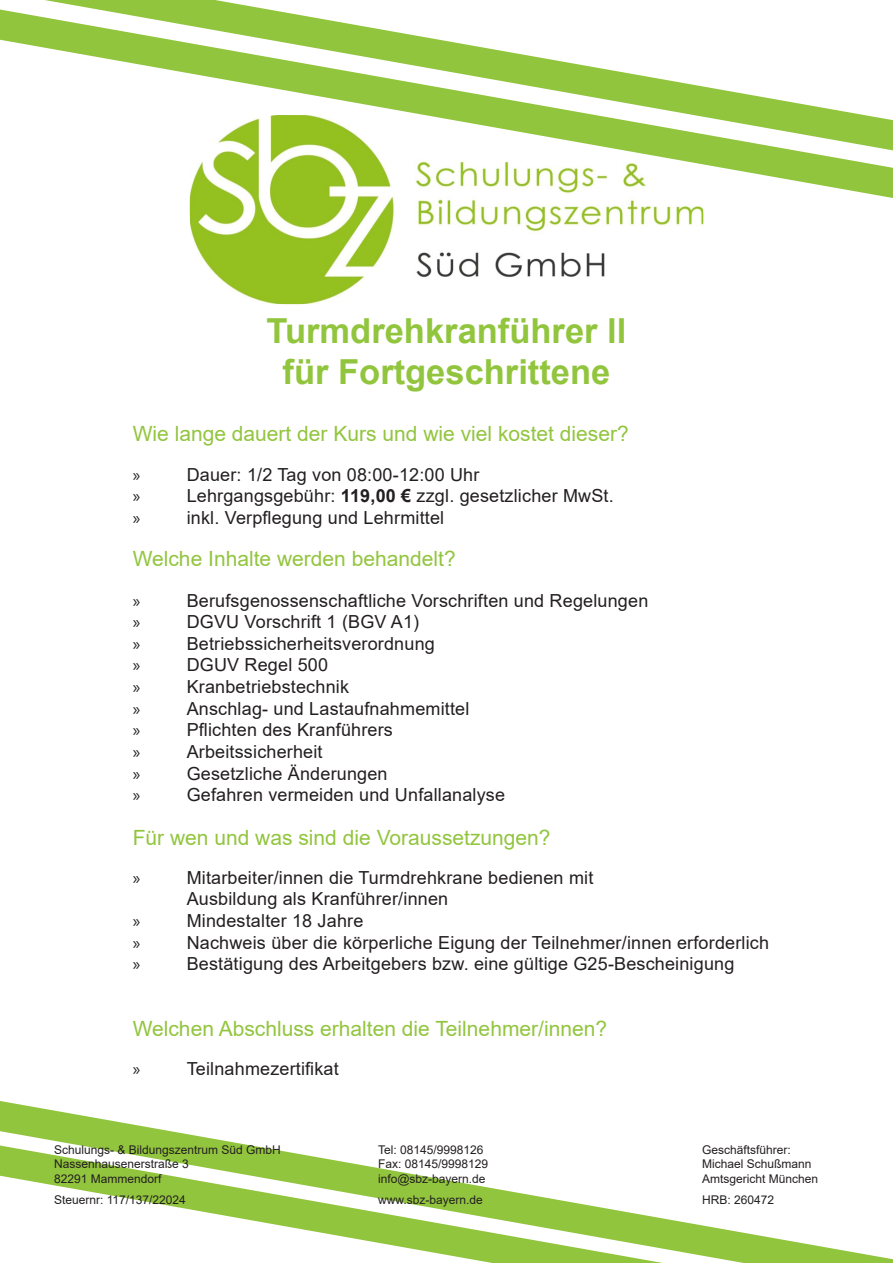
<style>
.page{position:relative;width:893px;height:1263px;background:#fff}
.page>*{position:absolute;margin:0;border:0;box-sizing:border-box;transform-origin:0 0}
.t1{font:700 34.5px "Arial";color:#92c53e}
.t2{font:21px "Arial";color:#92c53e}
.t3{font:18px/21.6px "Arial";letter-spacing:.01em;color:#231f20}
.t4{font:18px "Myriad Pro";color:#231f20}
.t5{font:12px "Arial";color:#231f20}
.s1{font-weight:700}
</style>
<div class="page">
<img style="left:190px;top:198px;width:513px;height:107px">
<svg style="left:0;top:10px;width:893px;height:188px"></svg>
<svg style="left:44px;top:0;width:849px;height:150px"></svg>
<svg style="left:0;top:1101px;width:893px;height:162px"></svg>
<p class="t1" style="left:267px;top:306px;width:361px">Turmdrehkranführer ll</p>
<p class="t1" style="left:283px;top:348px;width:329px">für Fortgeschrittene</p>
<p class="t2" style="left:133px;top:419px;width:498px">Wie lange dauert der Kurs und wie viel kostet dieser?</p>
<p class="t4" style="left:133px;top:464px;width:9px">»</p>
<p class="t3" style="left:187px;top:464px;width:294px">Dauer: 1/2 Tag von 08:00-12:00 Uhr</p>
<p class="t4" style="left:133px;top:485px;width:9px">»</p>
<p class="t3" style="left:187px;top:485px;width:429px">Lehrgangsgebühr: <span class="s1">119,00 €</span> zzgl. gesetzlicher MwSt.</p>
<p class="t4" style="left:133px;top:507px;width:9px">»</p>
<p class="t3" style="left:187px;top:507px;width:259px">inkl. Verpflegung und Lehrmittel</p>
<p class="t2" style="left:133px;top:544px;width:324px">Welche Inhalte werden behandelt?</p>
<p class="t4" style="left:133px;top:589px;width:9px">»</p>
<p class="t3" style="left:187px;top:589px;width:463px">Berufsgenossenschaftliche Vorschriften und Regelungen</p>
<p class="t4" style="left:133px;top:611px;width:9px">»</p>
<p class="t3" style="left:187px;top:611px;width:234px">DGVU Vorschrift 1 (BGV A1)</p>
<p class="t4" style="left:133px;top:633px;width:9px">»</p>
<p class="t3" style="left:187px;top:633px;width:250px">Betriebssicherheitsverordnung</p>
<p class="t4" style="left:133px;top:654px;width:9px">»</p>
<p class="t3" style="left:187px;top:654px;width:143px">DGUV Regel 500</p>
<p class="t4" style="left:133px;top:676px;width:9px">»</p>
<p class="t3" style="left:187px;top:676px;width:164px">Kranbetriebstechnik</p>
<p class="t4" style="left:133px;top:697px;width:9px">»</p>
<p class="t3" style="left:187px;top:697px;width:284px">Anschlag- und Lastaufnahmemittel</p>
<p class="t4" style="left:133px;top:719px;width:9px">»</p>
<p class="t3" style="left:187px;top:719px;width:208px">Pflichten des Kranführers</p>
<p class="t4" style="left:133px;top:741px;width:9px">»</p>
<p class="t3" style="left:187px;top:741px;width:137px">Arbeitssicherheit</p>
<p class="t4" style="left:133px;top:762px;width:9px">»</p>
<p class="t3" style="left:187px;top:762px;width:202px">Gesetzliche Änderungen</p>
<p class="t4" style="left:133px;top:784px;width:9px">»</p>
<p class="t3" style="left:187px;top:784px;width:320px">Gefahren vermeiden und Unfallanalyse</p>
<p class="t2" style="left:133px;top:823px;width:419px">Für wen und was sind die Voraussetzungen?</p>
<p class="t4" style="left:133px;top:867px;width:9px">»</p>
<p class="t3" style="left:187px;top:866px;width:408px">Mitarbeiter/innen die Turmdrehkrane bedienen mit<br>Ausbildung als Kranführer/innen</p>
<p class="t4" style="left:133px;top:910px;width:9px">»</p>
<p class="t3" style="left:187px;top:910px;width:178px">Mindestalter 18 Jahre</p>
<p class="t4" style="left:133px;top:931px;width:9px">»</p>
<p class="t3" style="left:187px;top:931px;width:584px">Nachweis über die körperliche Eigung der Teilnehmer/innen erforderlich</p>
<p class="t4" style="left:133px;top:953px;width:9px">»</p>
<p class="t3" style="left:187px;top:953px;width:549px">Bestätigung des Arbeitgebers bzw. eine gültige G25-Bescheinigung</p>
<p class="t2" style="left:133px;top:1014px;width:476px">Welchen Abschluss erhalten die Teilnehmer/innen?</p>
<p class="t4" style="left:133px;top:1058px;width:9px">»</p>
<p class="t3" style="left:187px;top:1058px;width:154px">Teilnahmezertifikat</p>
<p class="t5" style="left:54px;top:1141px;width:228px">Schulungs- &amp; Bildungszentrum Süd GmbH</p>
<p class="t5" style="left:378px;top:1141px;width:107px">Tel: 08145/9998126</p>
<p class="t5" style="left:702px;top:1141px;width:90px">Geschäftsführer:</p>
<p class="t5" style="left:54px;top:1156px;width:136px">Nassenhausenerstraße 3</p>
<p class="t5" style="left:378px;top:1156px;width:112px">Fax: 08145/9998129</p>
<p class="t5" style="left:702px;top:1156px;width:111px">Michael Schußmann</p>
<p class="t5" style="left:54px;top:1170px;width:109px">82291 Mammendorf</p>
<p class="t5" style="left:378px;top:1170px;width:109px">info@sbz-bayern.de</p>
<p class="t5" style="left:702px;top:1170px;width:118px">Amtsgericht München</p>
<p class="t5" style="left:54px;top:1192px;width:133px">Steuernr: 117/137/22024</p>
<p class="t5" style="left:378px;top:1192px;width:106px">www.sbz-bayern.de</p>
<p class="t5" style="left:702px;top:1192px;width:74px">HRB: 260472</p>
</div>
